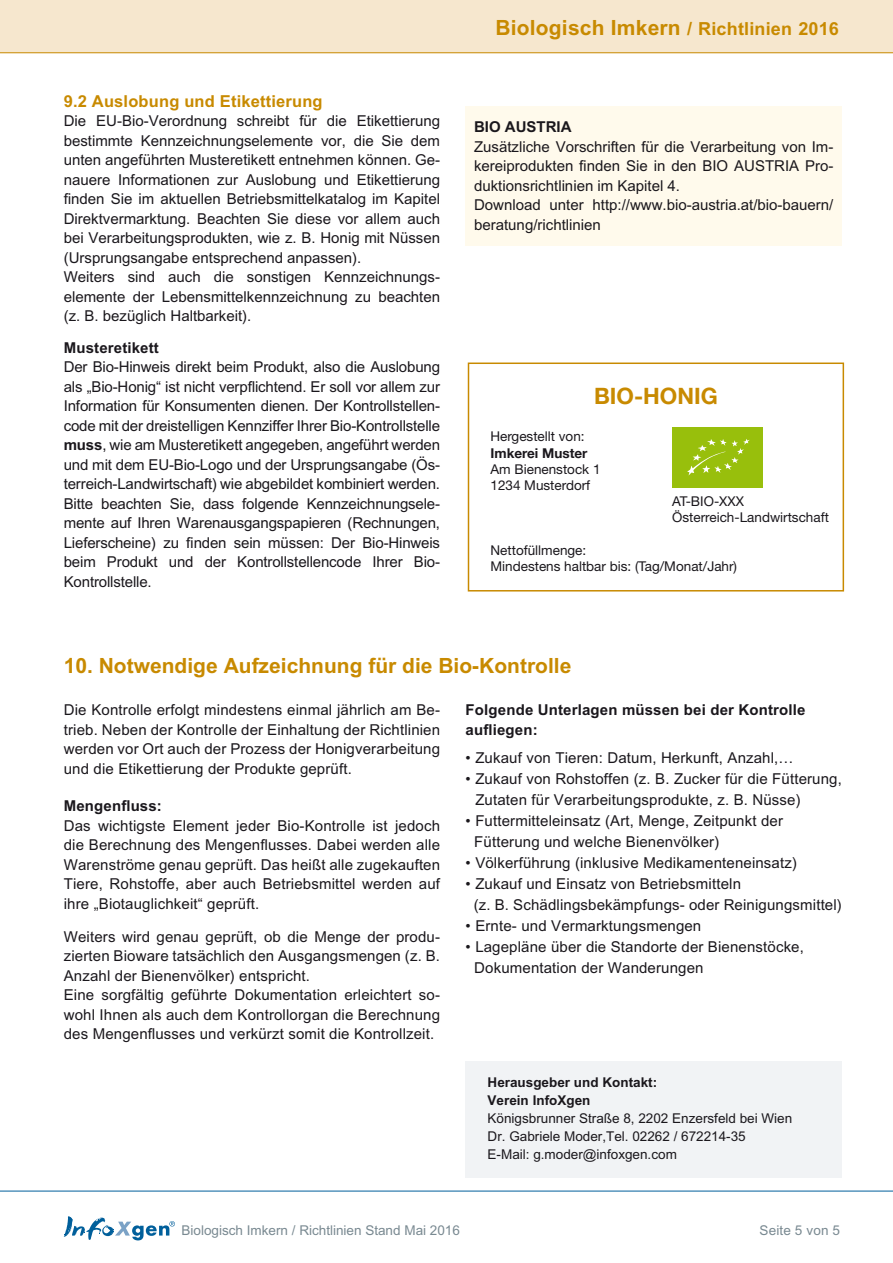
<style>
.page{position:relative;width:893px;height:1263px;background:#fff}
.page>*{position:absolute;margin:0;border:0;box-sizing:border-box;transform-origin:0 0}
.t1{font:700 22.5px "Helvetica Neue";color:#c88a00}
.t2{font:700 21px "M Arial";color:#c88a00}
.t3{font:700 16.5px "M Arial";letter-spacing:.01em;color:#c88a00}
.t4{font:15px/19.5px "M Arial";letter-spacing:.01em;color:#1a171c}
.t5{font:700 15px/19.5px "M Arial";letter-spacing:.01em;color:#1a171c}
.t6{font:13.5px/16.2px "Helvetica Neue LT";color:#1a171c}
.t7{font:13.5px/18px "M Arial";color:#1a171c}
.t8{font:13.5px "M Arial";color:#798991}
.t9{font:700 13.5px/18px "M Arial";color:#1a171c}
.t10{font:700 13.5px "Helvetica Neue";color:#1a171c}
.s1{font-weight:700}
.s2{font-size:18px}
</style>
<div class="page">
<div style="left:0;top:0;width:893px;height:53px;background:#f6e7ce"></div>
<svg style="left:64px;top:1216px;width:111px;height:24px"></svg>
<hr style="left:0;top:1191px;width:893px;height:1px;background:#005f9b">
<div style="left:466px;top:106px;width:376px;height:140px;background:#fffaec"></div>
<div style="left:468px;top:362px;width:376px;height:229px;border:2px solid #c88a00"></div>
<div style="left:672px;top:427px;width:91px;height:60px;background:#98bf0c"></div>
<svg style="left:687px;top:439px;width:63px;height:36px"></svg>
<div style="left:466px;top:1061px;width:376px;height:117px;background:#f1f3f5"></div>
<p class="t3" style="left:64px;top:91px;width:260px">9.2 Auslobung und Etikettierung</p>
<p class="t4" style="left:64px;top:111px;width:378px">Die EU-Bio-Verordnung schreibt für die Etikettierung bestimmte Kennzeichnungselemente vor, die Sie dem unten angeführten Musteretikett entnehmen können. Ge&shy;nauere Informationen zur Auslobung und Etikettierung finden Sie im aktuellen Betriebsmittelkatalog im Kapitel Direktvermarktung. Beachten Sie diese vor allem auch bei Verarbeitungsprodukten, wie z. B. Honig mit Nüssen (Ursprungsangabe entsprechend anpassen).<br>Weiters sind auch die sonstigen Kennzeichnungs&shy;elemente der Lebensmittelkennzeichnung zu beachten (z. B. bezüglich Haltbarkeit).</p>
<p class="t5" style="left:64px;top:337px;width:97px">Musteretikett</p>
<p class="t4" style="left:64px;top:357px;width:378px;text-align:justify">Der Bio-Hinweis direkt beim Produkt, also die Auslobung als „Bio-Honig“ ist nicht verpflichtend. Er soll vor allem zur Information für Konsumenten dienen. Der Kontrollstellen&shy;code mit der dreistelligen Kennziffer Ihrer Bio-Kontrollstelle <span class="s1">muss</span>, wie am Musteretikett angegeben, angeführt werden und mit dem EU-Bio-Logo und der Ursprungsangabe (Ös&shy;terreich-Landwirtschaft) wie abgebildet kombiniert werden.<br>Bitte beachten Sie, dass folgende Kennzeichnungsele&shy;mente auf Ihren Warenausgangspapieren (Rechnungen, Lieferscheine) zu finden sein müssen: Der Bio-Hinweis beim Produkt und der Kontrollstellencode Ihrer Bio-Kontrollstelle.</p>
<h2 class="t2" style="left:495px;top:16px;width:345px">Biologisch Imkern <span class="s2">/ Richtlinien 2016</span></h2>
<p class="t5" style="left:474px;top:117px;width:99px">BIO AUSTRIA</p>
<p class="t4" style="left:474px;top:137px;width:361px">Zusätzliche Vorschriften für die Verarbeitung von Im&shy;kereiprodukten finden Sie in den BIO AUSTRIA Pro&shy;duktionsrichtlinien im Kapitel 4.<br>Download unter http://www.bio-austria.at/bio-bauern/ beratung/richtlinien</p>
<h1 class="t1" style="left:594px;top:375px;width:125px">BIO-HONIG</h1>
<p class="t6" style="left:490px;top:428px;width:96px">Hergestellt von:</p>
<p class="t10" style="left:490px;top:441px;width:98px">Imkerei Muster</p>
<p class="t6" style="left:490px;top:461px;width:112px">Am Bienenstock 1<br>1234 Musterdorf</p>
<p class="t6" style="left:672px;top:493px;width:158px">AT-BIO-XXX<br>Österreich-Landwirtschaft</p>
<p class="t6" style="left:490px;top:542px;width:248px">Nettofüllmenge:<br>Mindestens haltbar bis: (Tag/Monat/Jahr)</p>
<h2 class="t2" style="left:64px;top:654px;width:509px">10. Notwendige Aufzeichnung für die Bio-Kontrolle</h2>
<p class="t4" style="left:64px;top:700px;width:378px;text-align:justify">Die Kontrolle erfolgt mindestens einmal jährlich am Be&shy;trieb. Neben der Kontrolle der Einhaltung der Richtlinien werden vor Ort auch der Prozess der Honigverarbeitung und die Etikettierung der Produkte geprüft.</p>
<p class="t5" style="left:64px;top:796px;width:100px">Mengenfluss:</p>
<p class="t4" style="left:64px;top:816px;width:378px;text-align:justify">Das wichtigste Element jeder Bio-Kontrolle ist jedoch die Berechnung des Mengenflusses. Dabei werden alle Warenströme genau geprüft. Das heißt alle zugekauften Tiere, Rohstoffe, aber auch Betriebsmittel werden auf ihre „Biotauglichkeit“ geprüft.</p>
<p class="t4" style="left:64px;top:927px;width:378px">Weiters wird genau geprüft, ob die Menge der produ&shy;zierten Bioware tatsächlich den Ausgangsmengen (z. B.<br>Anzahl der Bienenvölker) entspricht.<br>Eine sorgfältig geführte Dokumentation erleichtert so&shy;wohl Ihnen als auch dem Kontrollorgan die Berechnung des Mengenflusses und verkürzt somit die Kontrollzeit.</p>
<p class="t5" style="left:466px;top:700px;width:341px">Folgende Unterlagen müssen bei der Kontrolle aufliegen:</p>
<p class="t4" style="left:466px;top:748px;width:329px">• Zukauf von Tieren: Datum, Herkunft, Anzahl,…</p>
<p class="t4" style="left:475px;top:768px;width:368px;line-height:21px;text-indent:-10px">• Zukauf von Rohstoffen (z. B. Zucker für die Fütterung,<br>Zutaten für Verarbeitungsprodukte, z. B. Nüsse)</p>
<p class="t4" style="left:474px;top:810px;width:310px;line-height:21px;text-indent:-9px">• Futtermitteleinsatz (Art, Menge, Zeitpunkt der<br>Fütterung und welche Bienenvölker)</p>
<p class="t4" style="left:466px;top:853px;width:333px">• Völkerführung (inklusive Medikamenteneinsatz)</p>
<p class="t4" style="left:474px;top:873px;width:370px;line-height:21px;text-indent:-8px">• Zukauf und Einsatz von Betriebsmitteln<br>(z. B. Schädlingsbekämpfungs- oder Reinigungsmittel)</p>
<p class="t4" style="left:466px;top:916px;width:237px">• Ernte- und Vermarktungsmengen</p>
<p class="t4" style="left:474px;top:936px;width:331px;line-height:21px;text-indent:-9px">• Lagepläne über die Standorte der Bienenstöcke,<br>Dokumentation der Wanderungen</p>
<p class="t9" style="left:488px;top:1073px;width:171px">Herausgeber und Kontakt:<br>Verein InfoXgen</p>
<p class="t7" style="left:488px;top:1109px;width:306px">Königsbrunner Straße 8, 2202 Enzersfeld bei Wien<br>Dr. Gabriele Moder,Tel. 02262 / 672214-35<br>E-Mail: g.moder@infoxgen.com</p>
<p class="t8" style="left:182px;top:1223px;width:280px">Biologisch Imkern / Richtlinien Stand Mai 2016</p>
<p class="t8" style="left:760px;top:1223px;width:82px">Seite 5 von 5</p>
</div>
